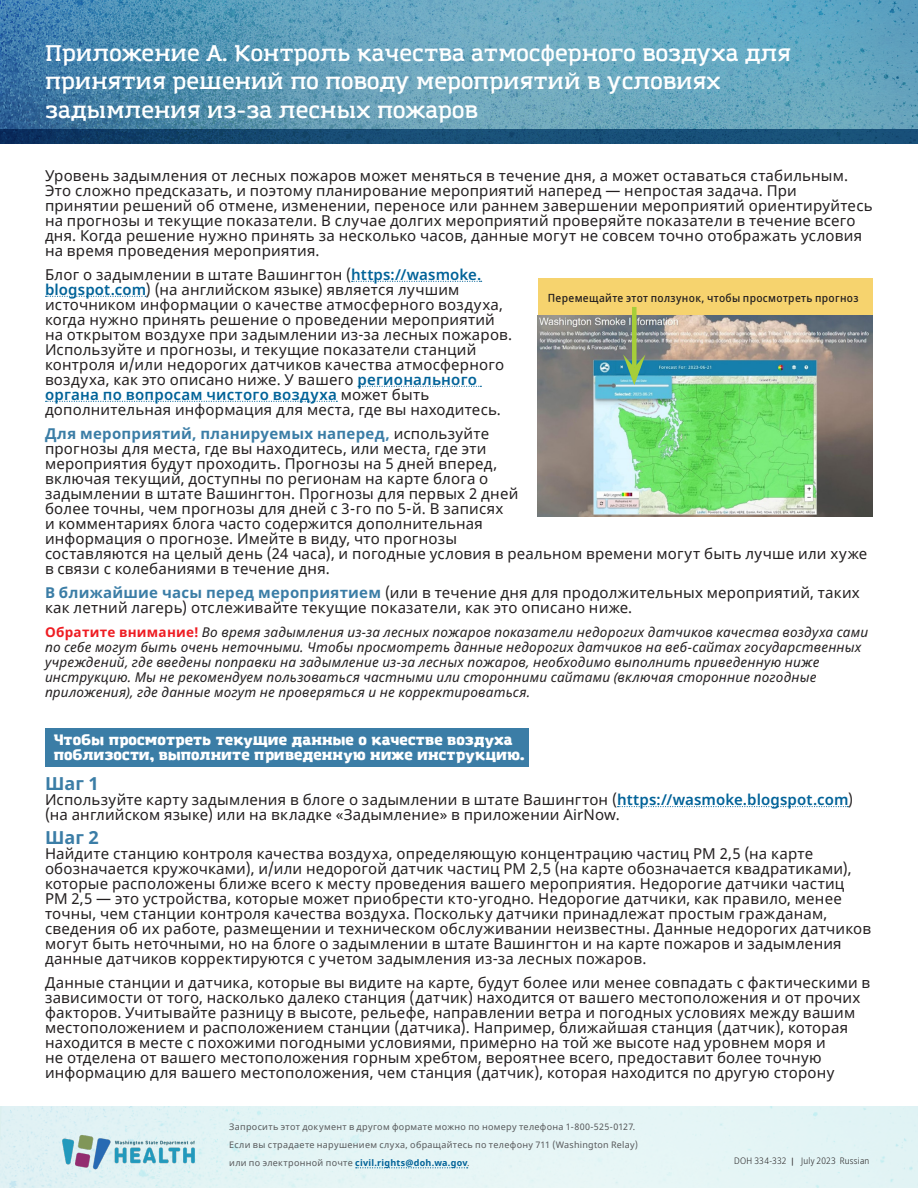
<style>
.page{position:relative;width:918px;height:1188px;background:#fff}
.page>*{position:absolute;margin:0;border:0;box-sizing:border-box;transform-origin:0 0}
.t1{font:600 22.5px/28.5px "Amazing Grotesk";color:#fff}
.t2{font:700 18px "Noto Sans";color:#3b7da6}
.t3{font:15px/15px "Noto Sans";letter-spacing:.015em;color:#231f20}
.t4{font:900 15px/15px "Amazing Grotesk";letter-spacing:.005em;color:#fff}
.t5{font:italic 13.5px/15px "Noto Sans";letter-spacing:.015em;color:#231f20}
.t6{font:500 semi-condensed 11.25px "Noto Sans";letter-spacing:.03em;color:#231f20}
.t7{font:9px/18px "Noto Sans";letter-spacing:.035em;color:#57585a}
.t8{font:300 semi-condensed 9px "Noto Sans";letter-spacing:.025em;color:#231f20}
.s1{font-weight:600;color:#016298}
.s2{font-weight:700;color:#3b7da6}
.s3{font-weight:700;font-style:normal;color:#ee1d23}
.s4{font-weight:700;color:#016298}
.s5{font-family:"Calibri";font-weight:400;font-stretch:normal}
</style>
<div class="page">
<img style="left:0;top:0;width:918px;height:129px">
<svg style="left:0;top:129px;width:918px;height:15px;fill:#174d75"></svg>
<div style="left:0;top:1107px;width:918px;height:81px;background:#e4f4f5"></div>
<img style="left:59px;top:1131px;width:139px;height:41px">
<svg style="left:356px;top:1167px;width:112px;height:1px"></svg>
<svg style="left:352px;top:281px;width:130px;height:1px"></svg>
<svg style="left:46px;top:296px;width:100px;height:1px"></svg>
<svg style="left:358px;top:386px;width:123px;height:1px"></svg>
<svg style="left:46px;top:401px;width:291px;height:1px"></svg>
<svg style="left:618px;top:806px;width:230px;height:1px"></svg>
<div style="left:538px;top:278px;width:334px;height:44px;background:#f6d36e"></div>
<img style="left:538px;top:316px;width:335px;height:200px">
<div style="left:45px;top:728px;width:484px;height:38px;background:#3b7da6"></div>
<div style="left:632px;top:307px;width:5px;height:60px;background:#a6ce39"></div>
<svg style="left:623px;top:354px;width:22px;height:31px"></svg>
<h1 class="t1" style="left:45px;top:39px;width:748px">Приложение A. Контроль качества атмосферного воздуха для принятия решений по поводу мероприятий в условиях задымления из-за лесных пожаров</h1>
<p class="t3" style="left:45px;top:168px;width:829px">Уровень задымления от лесных пожаров может меняться в течение дня, а может оставаться стабильным.<br>Это сложно предсказать, и поэтому планирование мероприятий наперед — непростая задача. При принятии решений об отмене, изменении, переносе или раннем завершении мероприятий ориентируйтесь на прогнозы и текущие показатели. В случае долгих мероприятий проверяйте показатели в течение всего дня. Когда решение нужно принять за несколько часов, данные могут не совсем точно отображать условия на время проведения мероприятия.</p>
<p class="t3" style="left:45px;top:267px;width:469px">Блог о задымлении в штате Вашингтон (<span class="s1">https://wasmoke. blogspot.com</span>) (на английском языке) является лучшим источником информации о качестве атмосферного воздуха, когда нужно принять решение о проведении мероприятий на открытом воздухе при задымлении из-за лесных пожаров.<br>Используйте и прогнозы, и текущие показатели станций контроля и/или недорогих датчиков качества атмосферного воздуха, как это описано ниже. У вашего <span class="s1">регионального органа по вопросам чистого воздуха</span> может быть дополнительная информация для места, где вы находитесь.</p>
<p class="t3" style="left:45px;top:426px;width:824px"><span class="s2">Для мероприятий, планируемых наперед,</span> используйте<br>прогнозы для места, где вы находитесь, или места, где эти<br>мероприятия будут проходить. Прогнозы на 5 дней вперед,<br>включая текущий, доступны по регионам на карте блога о<br>задымлении в штате Вашингтон. Прогнозы для первых 2 дней<br>более точны, чем прогнозы для дней с 3-го по 5-й. В записях<br>и комментариях блога часто содержится дополнительная<br>информация о прогнозе. Имейте в виду, что прогнозы<br>составляются на целый день (24 часа), и погодные условия в реальном времени могут быть лучше или хуже в связи с колебаниями в течение дня.</p>
<p class="t3" style="left:45px;top:585px;width:816px"><span class="s2">В ближайшие часы перед мероприятием</span> (или в течение дня для продолжительных мероприятий, таких как летний лагерь) отслеживайте текущие показатели, как это описано ниже.</p>
<p class="t5" style="left:45px;top:625px;width:825px"><span class="s3">Обратите внимание!</span> Во время задымления из-за лесных пожаров показатели недорогих датчиков качества воздуха сами по себе могут быть очень неточными. Чтобы просмотреть данные недорогих датчиков на веб-сайтах государственных учреждений, где введены поправки на задымление из-за лесных пожаров, необходимо выполнить приведенную ниже инструкцию. Мы не рекомендуем пользоваться частными или сторонними сайтами (включая сторонние погодные приложения), где данные могут не проверяться и не корректироваться.</p>
<p class="t6" style="left:548px;top:290px;width:312px">Перемещайте этот ползунок, чтобы просмотреть прогноз</p>
<p class="t4" style="left:54px;top:732px;width:472px">Чтобы просмотреть текущие данные о качестве воздуха поблизости, выполните приведенную ниже инструкцию.</p>
<p class="t2" style="left:45px;top:773px;width:55px">Шаг 1</p>
<p class="t3" style="left:45px;top:793px;width:810px">Используйте карту задымления в блоге о задымлении в штате Вашингтон (<span class="s1">https://wasmoke.blogspot.com</span>) (на английском языке) или на вкладке «Задымление» в приложении AirNow.</p>
<p class="t2" style="left:45px;top:827px;width:55px">Шаг 2</p>
<p class="t3" style="left:45px;top:847px;width:828px">Найдите станцию контроля качества воздуха, определяющую концентрацию частиц PM 2,5 (на карте обозначается кружочками), и/или недорогой датчик частиц PM 2,5 (на карте обозначается квадратиками), которые расположены ближе всего к месту проведения вашего мероприятия. Недорогие датчики частиц<br>PM 2,5 — это устройства, которые может приобрести кто-угодно. Недорогие датчики, как правило, менее точны, чем станции контроля качества воздуха. Поскольку датчики принадлежат простым гражданам, сведения об их работе, размещении и техническом обслуживании неизвестны. Данные недорогих датчиков могут быть неточными, но на блоге о задымлении в штате Вашингтон и на карте пожаров и задымления данные датчиков корректируются с учетом задымления из-за лесных пожаров.</p>
<p class="t3" style="left:45px;top:976px;width:827px">Данные станции и датчика, которые вы видите на карте, будут более или менее совпадать с фактическими в зависимости от того, насколько далеко станция (датчик) находится от вашего местоположения и от прочих факторов. Учитывайте разницу в высоте, рельефе, направлении ветра и погодных условиях между вашим местоположением и расположением станции (датчика). Например, ближайшая станция (датчик), которая находится в месте с похожими погодными условиями, примерно на той же высоте над уровнем моря и<br>не отделена от вашего местоположения горным хребтом, вероятнее всего, предоставит более точную информацию для вашего местоположения, чем станция (датчик), которая находится по другую сторону</p>
<p class="t7" style="left:229px;top:1118px;width:410px">Запросить этот документ в другом формате можно по номеру телефона 1-800-525-0127.<br>Если вы страдаете нарушением слуха, обращайтесь по телефону 711 (Washington Relay) или по электронной почте <span class="s4">civil.rights@doh.wa.gov</span>.</p>
<p class="t8" style="left:734px;top:1154px;width:137px">DOH 334-332 <span class="s5">|</span> July 2023 Russian</p>
</div>
